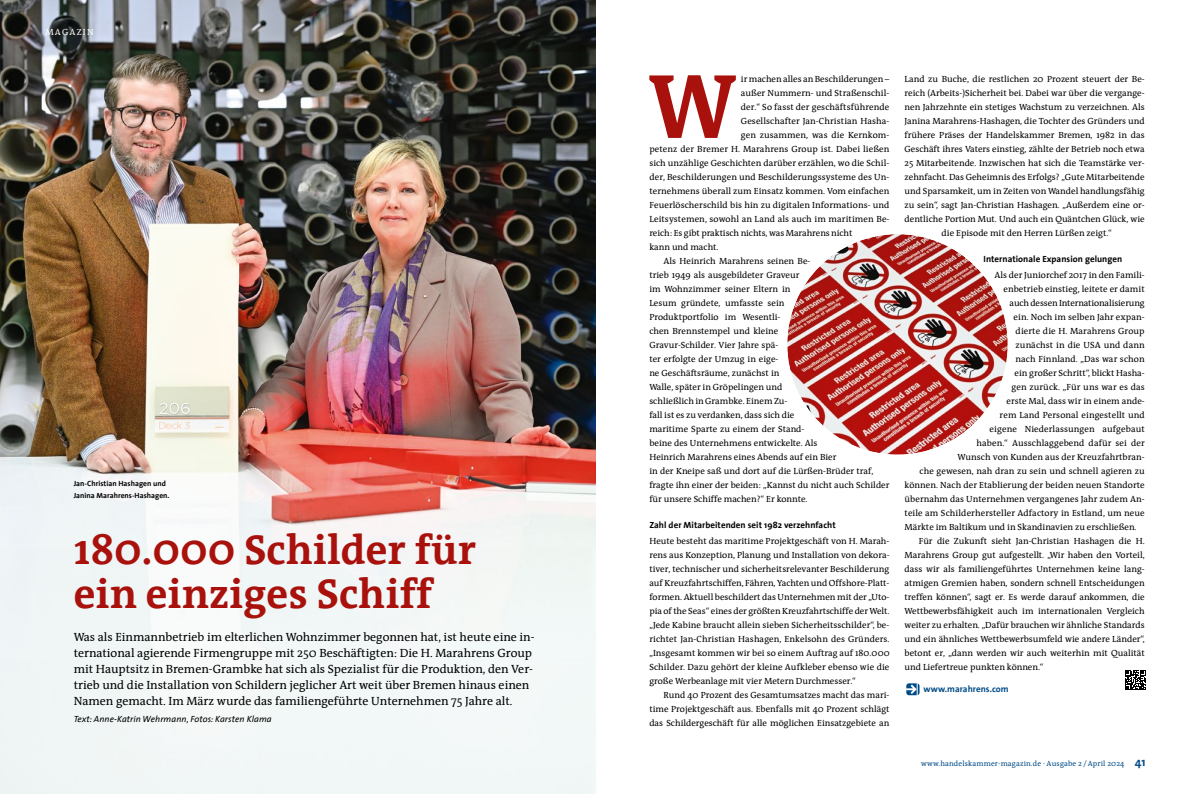
<style>
.page{position:relative;width:1191px;height:794px;background:#fff}
.page>*{position:absolute;margin:0;border:0;box-sizing:border-box;transform-origin:0 0}
.t1{font:700 92px "The Antiqua B7";color:#a9110c}
.t2{font:700 42px/44px "The Antiqua B7";color:#a9110c}
.t3{font:12px/16px "The Antiqua B5";color:#000}
.t4{font:9px/14px "The Antiqua B5";color:#000;text-align:justify}
.t5{font:700 9px "The Sans 7";letter-spacing:.005em;color:#000}
.t6{font:italic 9px "The Sans 5";letter-spacing:.01em;color:#000}
.t7{font:700 9px "The Sans 7";letter-spacing:.005em;color:#004b88}
.t8{font:9px "The Antiqua B5";letter-spacing:.135em;color:#fff}
.t9{font:7.5px "The Antiqua B5";letter-spacing:.02em;color:#004b88}
.t10{font:700 7.5px/12px "The Sans 7";letter-spacing:.005em;color:#000}
.s1{font-family:"The Sans 7";font-weight:700;font-size:12px}
</style>
<div class="page">
<img style="left:0;top:0;width:595px;height:794px">
<div style="left:906px;top:683px;width:13px;height:12px;background:#b2c8db;border-radius:3px"></div>
<svg style="left:906px;top:683px;width:11px;height:13px"></svg>
<img style="left:787px;top:234px;width:220px;height:221px;border-radius:110px">
<div style="left:782px;top:229px;width:230px;height:231px;border:5px solid #fff;border-radius:50%"></div>
<svg style="left:1125px;top:670px;width:20px;height:20px"></svg>
<p class="t8" style="left:45px;top:27px;width:50px">MAGAZIN</p>
<p class="t10" style="left:74px;top:477px;width:97px">Jan-Christian Hashagen und<br>Janina Marahrens-Hashagen.</p>
<h2 class="t2" style="left:74px;top:529px;width:404px">180.000 Schilder für ein einziges Schiff</h2>
<p class="t3" style="left:74px;top:629px;width:462px">Was als Einmannbetrieb im elterlichen Wohnzimmer begonnen hat, ist heute eine in&shy;ternational agierende Firmengruppe mit 250 Beschäftigten: Die H. Marahrens Group mit Hauptsitz in Bremen-Grambke hat sich als Spezialist für die Produktion, den Ver&shy;trieb und die Installation von Schildern jeglicher Art weit über Bremen hinaus einen Namen gemacht. Im März wurde das familiengeführte Unternehmen 75 Jahre alt.</p>
<p class="t6" style="left:74px;top:711px;width:199px">Text: Anne-Katrin Wehrmann, Fotos: Karsten Klama</p>
<h1 class="t1" style="left:648px;top:57px;width:90px">W</h1>
<p class="t4" style="left:741px;top:72px;width:150px">ir machen alles an Beschilderungen –</p>
<p class="t4" style="left:741px;top:86px;width:150px">außer Nummern- und Straßenschil-</p>
<p class="t4" style="left:741px;top:100px;width:150px">der.“ So fasst der geschäftsführende</p>
<p class="t4" style="left:741px;top:114px;width:150px">Gesellschafter Jan-Christian Hasha-</p>
<p class="t4" style="left:741px;top:128px;width:150px">gen zusammen, was die Kernkom-</p>
<p class="t4" style="left:649px;top:142px;width:242px">petenz der Bremer H. Marahrens Group ist. Dabei ließen</p>
<p class="t4" style="left:649px;top:156px;width:241px">sich unzählige Geschichten darüber erzählen, wo die Schil-</p>
<p class="t4" style="left:649px;top:170px;width:241px">der, Beschilderungen und Beschilderungssysteme des Un-</p>
<p class="t4" style="left:649px;top:184px;width:241px">ternehmens überall zum Einsatz kommen. Vom einfachen</p>
<p class="t4" style="left:649px;top:198px;width:242px">Feuerlöscherschild bis hin zu digitalen Informations- und</p>
<p class="t4" style="left:649px;top:212px;width:242px">Leitsystemen, sowohl an Land als auch im maritimen Be-</p>
<p class="t4" style="left:649px;top:226px;width:204px">reich: Es gibt praktisch nichts, was Marahrens nicht</p>
<p class="t4" style="left:649px;top:240px;width:71px">kann und macht.</p>
<p class="t4" style="left:663px;top:254px;width:148px">Als Heinrich Marahrens seinen Be-</p>
<p class="t4" style="left:649px;top:268px;width:152px">trieb 1949 als ausgebildeter Graveur</p>
<p class="t4" style="left:649px;top:282px;width:143px">im Wohnzimmer seiner Eltern in</p>
<p class="t4" style="left:649px;top:296px;width:137px">Lesum gründete, umfasste sein</p>
<p class="t4" style="left:649px;top:310px;width:133px">Produktportfolio im Wesentli-</p>
<p class="t4" style="left:649px;top:324px;width:130px">chen Brennstempel und kleine</p>
<p class="t4" style="left:649px;top:338px;width:130px">Gravur-Schilder. Vier Jahre spä-</p>
<p class="t4" style="left:649px;top:352px;width:130px">ter erfolgte der Umzug in eige-</p>
<p class="t4" style="left:649px;top:366px;width:131px">ne Geschäftsräume, zunächst in</p>
<p class="t4" style="left:649px;top:380px;width:134px">Walle, später in Gröpelingen und</p>
<p class="t4" style="left:649px;top:394px;width:140px">schließlich in Grambke. Einem Zu-</p>
<p class="t4" style="left:649px;top:408px;width:147px">fall ist es zu verdanken, dass sich die</p>
<p class="t4" style="left:649px;top:422px;width:157px">maritime Sparte zu einem der Stand-</p>
<p class="t4" style="left:649px;top:436px;width:169px">beine des Unternehmens entwickelte. Als</p>
<p class="t4" style="left:649px;top:450px;width:189px">Heinrich Marahrens eines Abends auf ein Bier</p>
<p class="t4" style="left:649px;top:464px;width:226px">in der Kneipe saß und dort auf die Lürßen-Brüder traf,</p>
<p class="t4" style="left:649px;top:478px;width:242px">fragte ihn einer der beiden: „Kannst du nicht auch Schilder</p>
<p class="t4" style="left:649px;top:492px;width:160px">für unsere Schiffe machen?“ Er konnte.</p>
<p class="t5" style="left:649px;top:517px;width:188px">Zahl der Mitarbeitenden seit 1982 verzehnfacht</p>
<p class="t4" style="left:649px;top:534px;width:242px">Heute besteht das maritime Projektgeschäft von H. Marah&shy;rens aus Konzeption, Planung und Installation von dekora&shy;tiver, technischer und sicherheitsrelevanter Beschilderung auf Kreuzfahrtschiffen, Fähren, Yachten und Offshore-Platt&shy;formen. Aktuell beschildert das Unternehmen mit der „Uto&shy;pia of the Seas“ eines der größten Kreuzfahrtschiffe der Welt. „Jede Kabine braucht allein sieben Sicherheitsschilder“, be&shy;richtet Jan-Christian Hashagen, Enkelsohn des Gründers. „Insgesamt kommen wir bei so einem Auftrag auf 180.000<br>Schilder. Dazu gehört der kleine Aufkleber ebenso wie die große Werbeanlage mit vier Metern Durchmesser.“</p>
<p class="t4" style="left:649px;top:688px;width:242px;text-indent:14px">Rund 40 Prozent des Gesamtumsatzes macht das mari&shy;time Projektgeschäft aus. Ebenfalls mit 40 Prozent schlägt das Schildergeschäft für alle möglichen Einsatzgebiete an</p>
<p class="t4" style="left:904px;top:72px;width:242px;text-align:center">Land zu Buche, die restlichen 20 Prozent steuert der Be&shy;reich (Arbeits-)Sicherheit bei. Dabei war über die vergange&shy;nen Jahrzehnte ein stetiges Wachstum zu verzeichnen. Als Janina Marahrens-Hashagen, die Tochter des Gründers und frühere Präses der Handelskammer Bremen, 1982 in das Geschäft ihres Vaters einstieg, zählte der Betrieb noch etwa 25 Mitarbeitende. Inzwischen hat sich die Teamstärke ver&shy;zehnfacht. Das Geheimnis des Erfolgs? „Gute Mitarbeitende und Sparsamkeit, um in Zeiten von Wandel handlungsfähig zu sein“, sagt Jan-Christian Hashagen. „Außerdem eine or&shy;dentliche Portion Mut. Und auch ein Quäntchen Glück, wie die Episode mit den Herren Lürßen zeigt.“</p>
<p class="t5" style="left:983px;top:251px;width:140px">Internationale Expansion gelungen</p>
<p class="t4" style="left:994px;top:268px;width:152px">Als der Juniorchef 2017 in den Famili-</p>
<p class="t4" style="left:1003px;top:282px;width:143px">enbetrieb einstieg, leitete er damit</p>
<p class="t4" style="left:1009px;top:296px;width:137px">auch dessen Internationalisierung</p>
<p class="t4" style="left:1013px;top:310px;width:133px">ein. Noch im selben Jahr expan-</p>
<p class="t4" style="left:1015px;top:324px;width:131px">dierte die H. Marahrens Group</p>
<p class="t4" style="left:1015px;top:338px;width:131px">zunächst in die USA und dann</p>
<p class="t4" style="left:1015px;top:352px;width:131px">nach Finnland. „Das war schon</p>
<p class="t4" style="left:1014px;top:366px;width:132px">ein großer Schritt“, blickt Hasha-</p>
<p class="t4" style="left:1011px;top:380px;width:135px">gen zurück. „Für uns war es das</p>
<p class="t4" style="left:1006px;top:394px;width:140px">erste Mal, dass wir in einem ande-</p>
<p class="t4" style="left:999px;top:408px;width:147px">rem Land Personal eingestellt und</p>
<p class="t4" style="left:989px;top:422px;width:157px">eigene Niederlassungen aufgebaut</p>
<p class="t4" style="left:976px;top:436px;width:170px">haben.“ Ausschlaggebend dafür sei der</p>
<p class="t4" style="left:957px;top:450px;width:189px">Wunsch von Kunden aus der Kreuzfahrtbran-</p>
<p class="t4" style="left:919px;top:464px;width:227px">che gewesen, nah dran zu sein und schnell agieren zu</p>
<p class="t4" style="left:904px;top:478px;width:242px">können. Nach der Etablierung der beiden neuen Standorte</p>
<p class="t4" style="left:904px;top:492px;width:241px">übernahm das Unternehmen vergangenes Jahr zudem An-</p>
<p class="t4" style="left:904px;top:506px;width:242px">teile am Schilderhersteller Adfactory in Estland, um neue</p>
<p class="t4" style="left:904px;top:520px;width:233px">Märkte im Baltikum und in Skandinavien zu erschließen.</p>
<p class="t4" style="left:918px;top:534px;width:227px">Für die Zukunft sieht Jan-Christian Hashagen die H.</p>
<p class="t4" style="left:904px;top:548px;width:241px">Marahrens Group gut aufgestellt. „Wir haben den Vorteil,</p>
<p class="t4" style="left:904px;top:562px;width:242px">dass wir als familiengeführtes Unternehmen keine lang-</p>
<p class="t4" style="left:904px;top:576px;width:241px">atmigen Gremien haben, sondern schnell Entscheidungen</p>
<p class="t4" style="left:904px;top:590px;width:242px">treffen können“, sagt er. Es werde darauf ankommen, die</p>
<p class="t4" style="left:904px;top:604px;width:242px">Wettbewerbsfähigkeit auch im internationalen Vergleich</p>
<p class="t4" style="left:904px;top:618px;width:242px">weiter zu erhalten. „Dafür brauchen wir ähnliche Standards</p>
<p class="t4" style="left:904px;top:632px;width:241px">und ein ähnliches Wettbewerbsumfeld wie andere Länder“,</p>
<p class="t4" style="left:904px;top:646px;width:241px">betont er, „dann werden wir auch weiterhin mit Qualität</p>
<p class="t4" style="left:904px;top:660px;width:140px">und Liefertreue punkten können.“</p>
<p class="t7" style="left:923px;top:681px;width:87px">www.marahrens.com</p>
<p class="t9" style="left:921px;top:759px;width:226px">www.handelskammer-magazin.de · Ausgabe 2 /April 2024 <span class="s1">41</span></p>
</div>
